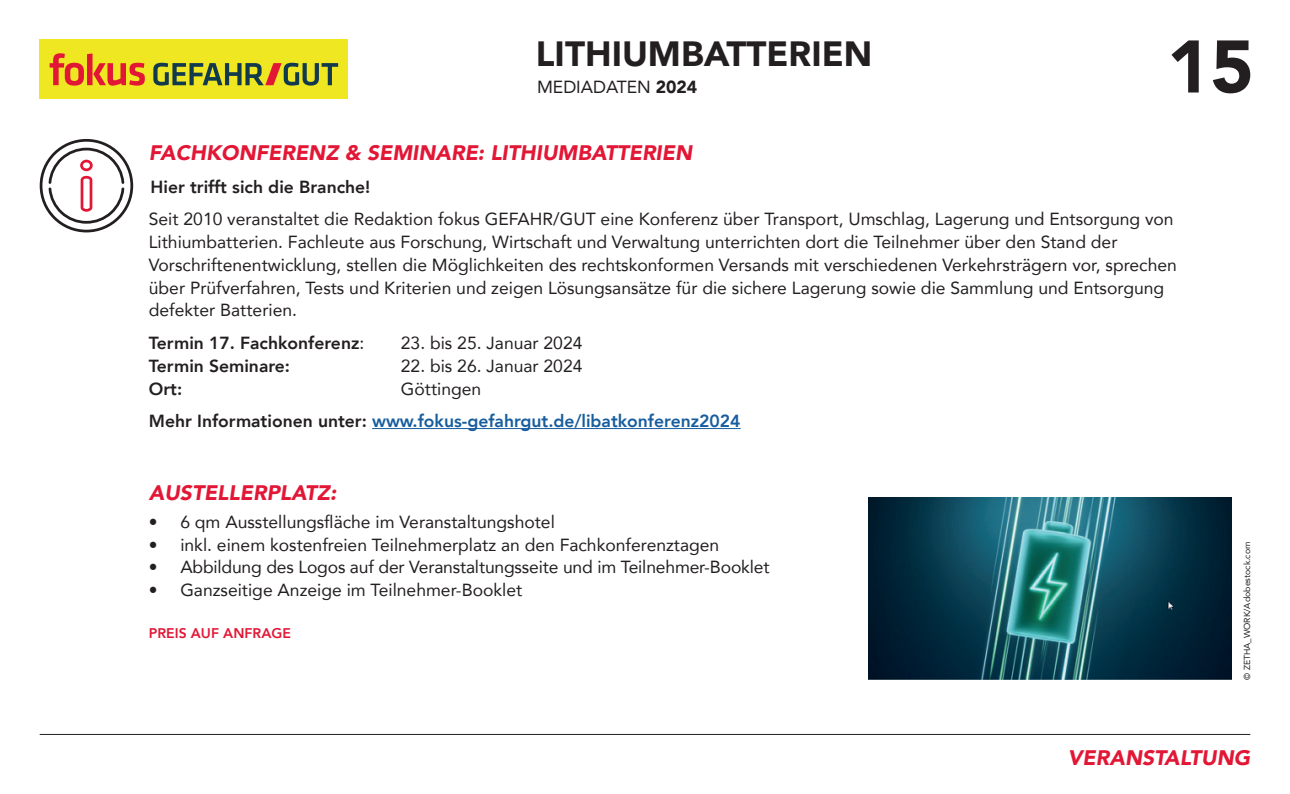
<style>
.page{position:relative;width:1290px;height:794px;background:#fff}
.page>*{position:absolute;margin:0;border:0;box-sizing:border-box;transform-origin:0 0}
.t1{font:900 73.5px "Avenir";color:#231f20}
.t2{font:900 35px "Avenir";color:#231f20}
.t3{font:italic 900 21px "Avenir";color:#e21736}
.t4{font:17.5px/22.8px "Avenir";color:#231f20}
.t5{font:800 17.5px/32.7px "Avenir";color:#175d9e;text-align:center}
.t6{font:800 17.5px "Avenir";color:#231f20}
.t7{font:800 14px "Avenir";color:#e21736}
.t8{font:8.75px "Avenir";color:#231f20}
.s1{font-weight:900}
.s2{font-weight:400}
.s3{font-weight:400;color:#231f20}
.s4{color:#231f20}
</style>
<div class="page">
<hr style="left:40px;top:734px;width:1210px;height:1px;background:#231f20">
<div style="left:40px;top:40px;width:308px;height:59px;background:#f0e723"></div>
<svg style="left:50px;top:53px;width:95px;height:33px"></svg>
<svg style="left:153px;top:63px;width:185px;height:23px"></svg>
<hr style="left:372px;top:428px;width:369px;height:1px;background:#175d9e">
<svg style="left:40px;top:139px;width:93px;height:93px"></svg>
<img style="left:869px;top:497px;width:362px;height:182px">
<h2 class="t2" style="left:536px;top:24px;width:338px">LITHIUMBATTERIEN</h2>
<p class="t4" style="left:537px;top:75px;width:162px">MEDIADATEN <span class="s1">2024</span></p>
<h1 class="t1" style="left:1167px;top:4px;width:89px">15</h1>
<p class="t3" style="left:149px;top:135px;width:545px">FACHKONFERENZ &amp; SEMINARE: LITHIUMBATTERIEN</p>
<p class="t6" style="left:151px;top:173px;width:221px">Hier trifft sich die Branche!</p>
<p class="t4" style="left:149px;top:207px;width:1029px">Seit 2010 veranstaltet die Redaktion fokus GEFAHR/GUT eine Konferenz über Transport, Umschlag, Lagerung und Entsorgung von Lithiumbatterien. Fachleute aus Forschung, Wirtschaft und Verwaltung unterrichten dort die Teilnehmer über den Stand der Vorschriftenentwicklung, stellen die Möglichkeiten des rechtskonformen Versands mit verschiedenen Verkehrsträgern vor, sprechen über Prüfverfahren, Tests und Kriterien und zeigen Lösungsansätze für die sichere Lagerung sowie die Sammlung und Entsorgung defekter Batterien.</p>
<p class="t6" style="left:149px;top:329px;width:217px">Termin 17. Fachkonferenz<span class="s2">:</span></p>
<p class="t4" style="left:401px;top:331px;width:183px">23. bis 25. Januar 2024</p>
<p class="t6" style="left:149px;top:352px;width:143px">Termin Seminare:</p>
<p class="t4" style="left:401px;top:354px;width:183px">22. bis 26. Januar 2024</p>
<p class="t6" style="left:149px;top:375px;width:35px">Ort:</p>
<p class="t5" style="left:149px;top:372px;width:593px"><span class="s3">Göttingen<br></span><span class="s4">Mehr Informationen unter:</span> www.fokus-gefahrgut.de/libatkonferenz2024</p>
<p class="t3" style="left:149px;top:475px;width:189px">AUSTELLERPLATZ:</p>
<p class="t4" style="left:149px;top:510px;width:407px">• 6 qm Ausstellungsfläche im Veranstaltungshotel</p>
<p class="t4" style="left:149px;top:533px;width:572px">• inkl. einem kostenfreien Teilnehmerplatz an den Fachkonferenztagen</p>
<p class="t4" style="left:149px;top:555px;width:622px">• Abbildung des Logos auf der Veranstaltungsseite und im Teilnehmer-Booklet</p>
<p class="t4" style="left:149px;top:578px;width:375px">• Ganzseitige Anzeige im Teilnehmer-Booklet</p>
<p class="t7" style="left:149px;top:622px;width:144px">PREIS AUF ANFRAGE</p>
<p class="t8" style="left:1240px;top:680px;width:140px;rotate:-90deg">© ZETHA_WORK/Adobestock.com</p>
<p class="t3" style="left:1068px;top:740px;width:184px">VERANSTALTUNG</p>
</div>
